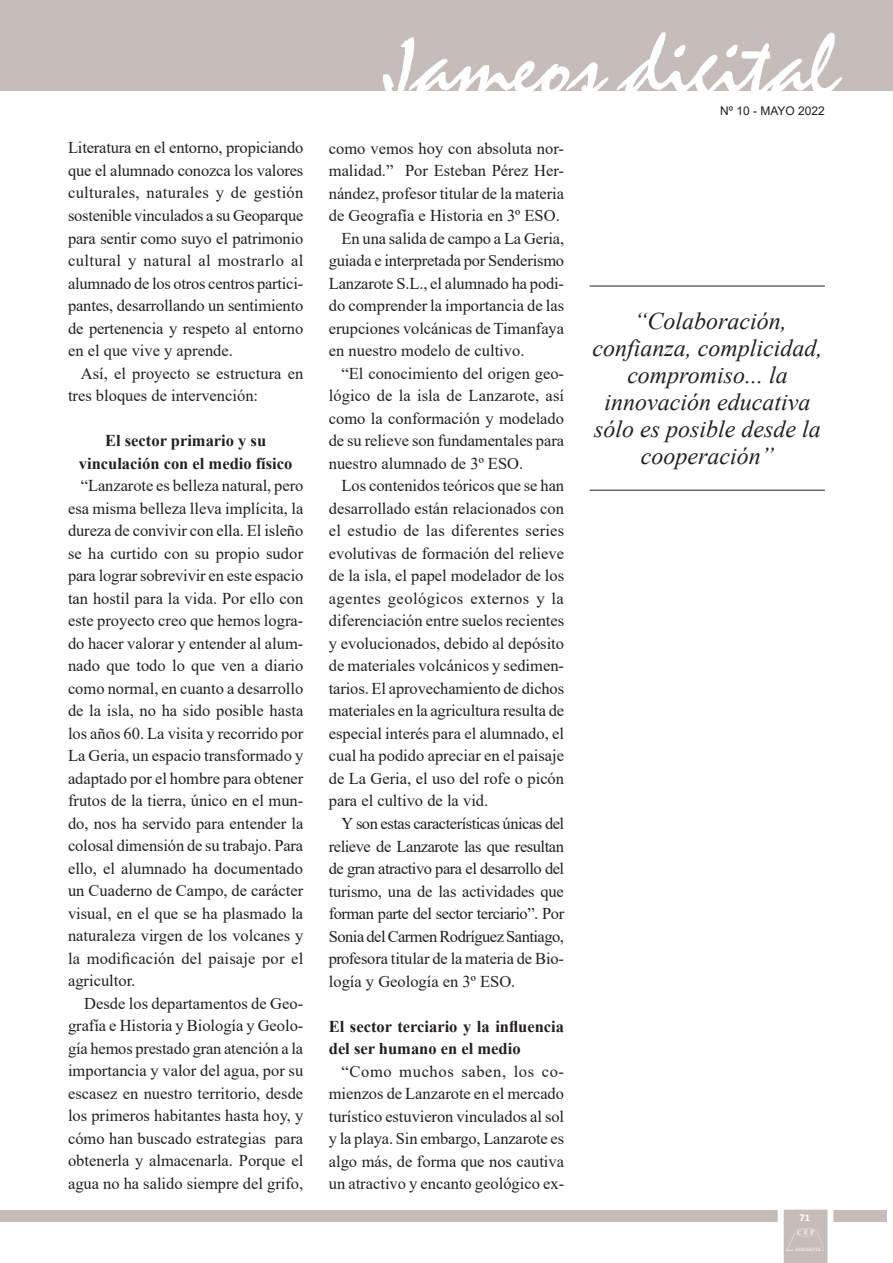
<style>
.page{position:relative;width:893px;height:1263px;background:#fff}
.page>*{position:absolute;margin:0;border:0;box-sizing:border-box;transform-origin:0 0}
.t1{font:90px "Staccato 222 BT";color:#fff}
.t2{font:italic 24px/27px "Times New Roman";color:#231f20;text-align:center}
.t3{font:16.5px/22.5px "Times New Roman";color:#231f20;text-align:justify}
.t4{font:16.5px "Times New Roman";letter-spacing:-.03em;color:#231f20}
.t5{font:700 16.5px/22.5px "Times New Roman";color:#231f20;text-align:center}
.t6{font:16.5px "Times New Roman";letter-spacing:.025em;color:#231f20}
.t7{font:12px "Arial";color:#231f20}
.t8{font:700 10.5px "Calibri";color:#fff}
</style>
<div class="page">
<div style="left:0;top:1209px;width:887px;height:12px;background:#c6bdba"></div>
<div style="left:0;top:0;width:893px;height:90px;background:#c6bdba"></div>
<svg style="left:778px;top:1209px;width:55px;height:54px"></svg>
<img style="left:786px;top:1229px;width:38px;height:21px">
<hr style="left:590px;top:286px;width:235px;height:1px;background:#231f20">
<hr style="left:590px;top:490px;width:235px;height:1px;background:#231f20">
<p class="t3" style="left:68px;top:136px;width:237px">Literatura en el entorno, propiciando que el alumnado conozca los valores culturales, naturales y de gestión sostenible vinculados a su Geoparque para sentir como suyo el patrimonio cultural y natural al mostrarlo al alumnado de los otros centros partici&shy;pantes, desarrollando un sentimiento de pertenencia y respeto al entorno en el que vive y aprende.</p>
<p class="t3" style="left:68px;top:361px;width:237px;text-indent:13px">Así, el proyecto se estructura en tres bloques de intervención:</p>
<p class="t5" style="left:79px;top:429px;width:215px">El sector primario y su vinculación con el medio físico</p>
<p class="t3" style="left:68px;top:474px;width:237px;text-indent:13px">“Lanzarote es belleza natural, pero esa misma belleza lleva implícita, la dureza de convivir con ella. El isleño se ha curtido con su propio sudor para lograr sobrevivir en este espacio tan hostil para la vida. Por ello con este proyecto creo que hemos logra&shy;do hacer valorar y entender al alum&shy;nado que todo lo que ven a diario como normal, en cuanto a desarrollo de la isla, no ha sido posible hasta los años 60. La visita y recorrido por La Geria, un espacio transformado y adaptado por el hombre para obtener frutos de la tierra, único en el mun&shy;do, nos ha servido para entender la colosal dimensión de su trabajo. Para ello, el alumnado ha documentado un Cuaderno de Campo, de carácter visual, en el que se ha plasmado la naturaleza virgen de los volcanes y la modificación del paisaje por el agricultor.</p>
<p class="t3" style="left:68px;top:991px;width:237px;text-indent:16px">Desde los departamentos de Geo&shy;grafía e Historia y Biología y Geolo&shy;gía hemos prestado gran atención a la importancia y valor del agua, por su escasez en nuestro territorio, desde los primeros habitantes hasta hoy, y cómo han buscado estrategias para obtenerla y almacenarla. Porque el agua no ha salido siempre del grifo,</p>
<h1 class="t1" style="left:383px;top:16px;width:456px">Jameos digital</h1>
<p class="t7" style="left:720px;top:102px;width:106px">Nº 10 - MAYO 2022</p>
<p class="t3" style="left:329px;top:136px;width:237px">como vemos hoy con absoluta nor-</p>
<p class="t3" style="left:329px;top:159px;width:237px">malidad.” Por Esteban Pérez Her-</p>
<p class="t3" style="left:329px;top:181px;width:237px">nández, profesor titular de la materia</p>
<p class="t3" style="left:329px;top:204px;width:233px">de Geografía e Historia en 3º ESO.</p>
<p class="t3" style="left:342px;top:226px;width:224px">En una salida de campo a La Geria,</p>
<p class="t3" style="left:329px;top:249px;width:237px">guiada e interpretada por Senderismo</p>
<p class="t3" style="left:329px;top:271px;width:237px">Lanzarote S.L., el alumnado ha podi-</p>
<p class="t3" style="left:329px;top:294px;width:237px">do comprender la importancia de las</p>
<p class="t3" style="left:329px;top:316px;width:237px">erupciones volcánicas de Timanfaya</p>
<p class="t3" style="left:329px;top:339px;width:197px">en nuestro modelo de cultivo.</p>
<p class="t3" style="left:342px;top:361px;width:224px">“El conocimiento del origen geo-</p>
<p class="t3" style="left:329px;top:384px;width:237px">lógico de la isla de Lanzarote, así</p>
<p class="t3" style="left:329px;top:406px;width:237px">como la conformación y modelado</p>
<p class="t3" style="left:329px;top:429px;width:237px">de su relieve son fundamentales para</p>
<p class="t3" style="left:329px;top:452px;width:196px">nuestro alumnado de 3º ESO.</p>
<p class="t3" style="left:342px;top:474px;width:224px">Los contenidos teóricos que se han</p>
<p class="t3" style="left:329px;top:497px;width:237px">desarrollado están relacionados con</p>
<p class="t3" style="left:329px;top:519px;width:237px">el estudio de las diferentes series</p>
<p class="t3" style="left:329px;top:542px;width:237px">evolutivas de formación del relieve</p>
<p class="t3" style="left:329px;top:564px;width:237px">de la isla, el papel modelador de los</p>
<p class="t6" style="left:329px;top:587px;width:237px">agentes geológicos externos y la</p>
<p class="t3" style="left:329px;top:609px;width:237px">diferenciación entre suelos recientes</p>
<p class="t3" style="left:329px;top:632px;width:237px">y evolucionados, debido al depósito</p>
<p class="t3" style="left:329px;top:654px;width:237px">de materiales volcánicos y sedimen-</p>
<p class="t3" style="left:329px;top:677px;width:237px">tarios. El aprovechamiento de dichos</p>
<p class="t3" style="left:329px;top:699px;width:237px">materiales en la agricultura resulta de</p>
<p class="t3" style="left:329px;top:722px;width:237px">especial interés para el alumnado, el</p>
<p class="t3" style="left:329px;top:744px;width:237px">cual ha podido apreciar en el paisaje</p>
<p class="t3" style="left:329px;top:767px;width:237px">de La Geria, el uso del rofe o picón</p>
<p class="t3" style="left:329px;top:789px;width:161px">para el cultivo de la vid.</p>
<p class="t4" style="left:342px;top:812px;width:224px">Y son estas características únicas del</p>
<p class="t4" style="left:329px;top:834px;width:237px">relieve de Lanzarote las que resultan</p>
<p class="t4" style="left:329px;top:857px;width:237px">de gran atractivo para el desarrollo del</p>
<p class="t3" style="left:329px;top:879px;width:237px">turismo, una de las actividades que</p>
<p class="t4" style="left:329px;top:902px;width:237px">forman parte del sector terciario”. Por</p>
<p class="t4" style="left:329px;top:924px;width:237px">Sonia del Carmen Rodríguez Santiago,</p>
<p class="t3" style="left:329px;top:947px;width:237px">profesora titular de la materia de Bio-</p>
<p class="t3" style="left:329px;top:969px;width:188px">logía y Geología en 3º ESO.</p>
<p class="t5" style="left:329px;top:1014px;width:237px;text-align:left">El sector terciario y la influencia del ser humano en el medio</p>
<p class="t3" style="left:329px;top:1059px;width:237px;text-indent:13px">“Como muchos saben, los co&shy;mienzos de Lanzarote en el mercado turístico estuvieron vinculados al sol y la playa. Sin embargo, Lanzarote es algo más, de forma que nos cautiva un atractivo y encanto geológico ex-</p>
<h2 class="t2" style="left:593px;top:307px;width:231px">“Colaboración, confianza, complicidad, compromiso... la innovación educativa sólo es posible desde la cooperación”</h2>
<p class="t8" style="left:800px;top:1210px;width:12px">71</p>
</div>
